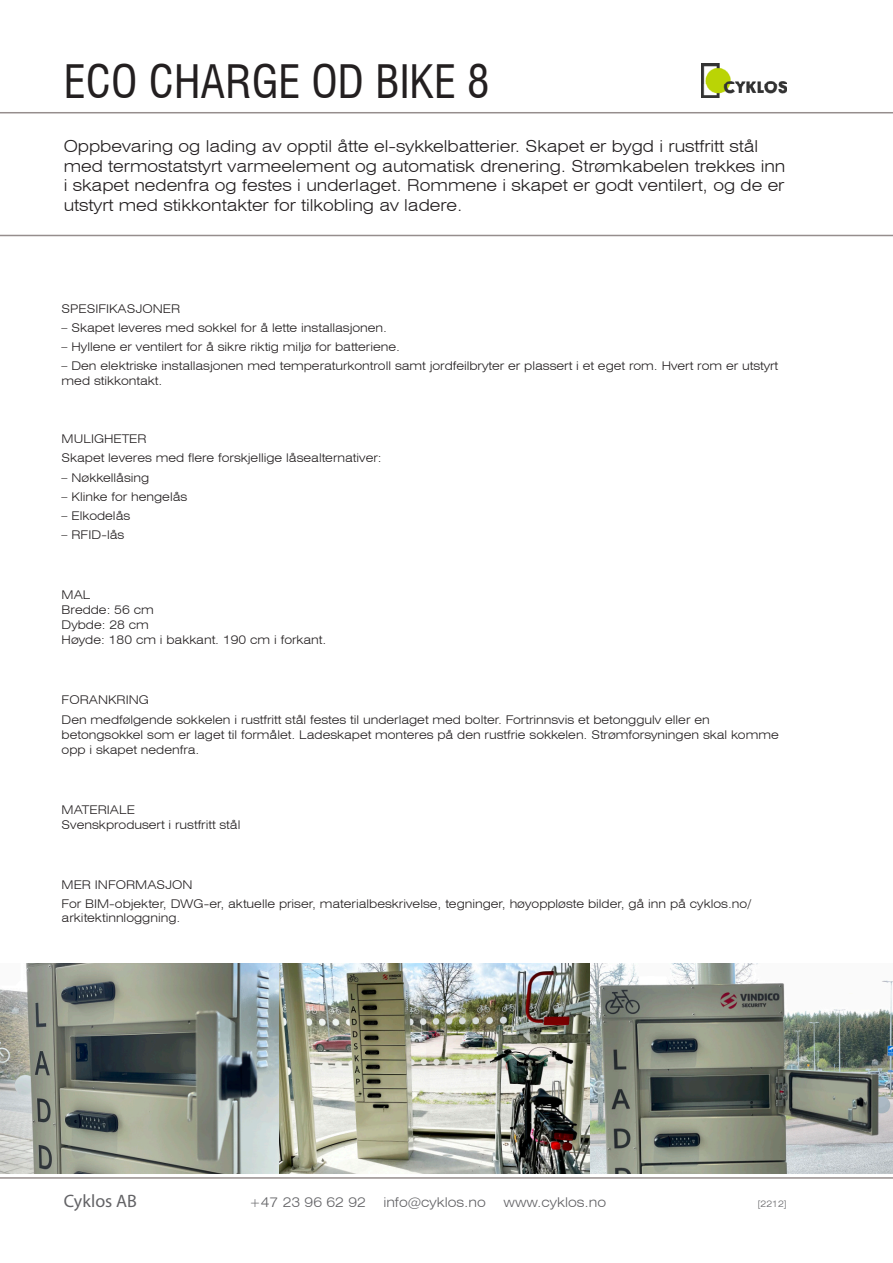
<style>
.page{position:relative;width:893px;height:1263px;background:#fff}
.page>*{position:absolute;margin:0;border:0;box-sizing:border-box;transform-origin:0 0}
.Produkt{font:condensed 45px "Swiss 721 BT";color:#231f20}
.Fotrubrik{font:18px "Myriad Pro";color:#636366}
.Ingress{font:300 expanded 16.5px/19.8px "Swiss 721 BT";color:#231f20}
.Fot{font:300 expanded 13.5px "Swiss 721 BT";color:#636366}
.Bröd{font:300 expanded 12px/15px "Swiss 721 BT";color:#231f20}
.Ingress-2{font:300 expanded 9px "Swiss 721 BT";color:#636366}
</style>
<div class="page">
<hr style="left:0;top:235px;width:893px;height:1px;background:#968e8d">
<img style="left:0;top:963px;width:893px;height:211px">
<img style="left:701px;top:64px;width:86px;height:34px">
<hr style="left:0;top:1177px;width:893px;height:2px;background:#968e8d">
<hr style="left:0;top:112px;width:893px;height:1px;background:#968e8d">
<p class="Produkt" style="left:64px;top:55px;width:427px">ECO CHARGE OD BIKE 8</p>
<p class="Ingress" style="left:64px;top:136px;width:723px">Oppbevaring og lading av opptil åtte el-sykkelbatterier. Skapet er bygd i rustfritt stål med termostatstyrt varmeelement og automatisk drenering. Strømkabelen trekkes inn i skapet nedenfra og festes i underlaget. Rommene i skapet er godt ventilert, og de er utstyrt med stikkontakter for tilkobling av ladere.</p>
<p class="Bröd" style="left:62px;top:301px;width:120px">SPESIFIKASJONER</p>
<p class="Bröd" style="left:62px;top:320px;width:327px">– Skapet leveres med sokkel for å lette installasjonen.</p>
<p class="Bröd" style="left:62px;top:339px;width:340px">– Hyllene er ventilert for å sikre riktig miljø for batteriene.</p>
<p class="Bröd" style="left:62px;top:358px;width:718px">– Den elektriske installasjonen med temperaturkontroll samt jordfeilbryter er plassert i et eget rom. Hvert rom er utstyrt med stikkontakt.</p>
<p class="Bröd" style="left:62px;top:431px;width:86px">MULIGHETER</p>
<p class="Bröd" style="left:62px;top:450px;width:321px">Skapet leveres med flere forskjellige låsealternativer:</p>
<p class="Bröd" style="left:62px;top:470px;width:89px">– Nøkkellåsing</p>
<p class="Bröd" style="left:62px;top:489px;width:127px">– Klinke for hengelås</p>
<p class="Bröd" style="left:62px;top:508px;width:70px">– Elkodelås</p>
<p class="Bröd" style="left:62px;top:527px;width:64px">– RFID-lås</p>
<p class="Bröd" style="left:62px;top:587px;width:30px">MAL</p>
<p class="Bröd" style="left:62px;top:602px;width:94px">Bredde: 56 cm</p>
<p class="Bröd" style="left:62px;top:617px;width:89px">Dybde: 28 cm</p>
<p class="Bröd" style="left:62px;top:632px;width:266px">Høyde: 180 cm i bakkant. 190 cm i forkant.</p>
<p class="Bröd" style="left:62px;top:692px;width:89px">FORANKRING</p>
<p class="Bröd" style="left:62px;top:712px;width:719px">Den medfølgende sokkelen i rustfritt stål festes til underlaget med bolter. Fortrinnsvis et betonggulv eller en betongsokkel som er laget til formålet. Ladeskapet monteres på den rustfrie sokkelen. Strømforsyningen skal komme opp i skapet nedenfra.</p>
<p class="Bröd" style="left:62px;top:802px;width:75px">MATERIALE</p>
<p class="Bröd" style="left:62px;top:817px;width:180px">Svenskprodusert i rustfritt stål</p>
<p class="Bröd" style="left:62px;top:877px;width:132px">MER INFORMASJON</p>
<p class="Bröd" style="left:62px;top:896px;width:690px;line-height:14.2px">For BIM-objekter, DWG-er, aktuelle priser, materialbeskrivelse, tegninger, høyoppløste bilder, gå inn på cyklos.no/ arkitektinnloggning.</p>
<p class="Fotrubrik" style="left:64px;top:1190px;width:75px">Cyklos AB</p>
<p class="Fot" style="left:250px;top:1194px;width:118px">+47 23 96 62 92</p>
<p class="Fot" style="left:383px;top:1194px;width:104px">info@cyklos.no</p>
<p class="Fot" style="left:503px;top:1194px;width:104px">www.cyklos.no</p>
<p class="Ingress-2" style="left:758px;top:1199px;width:30px">[2212]</p>
</div>
